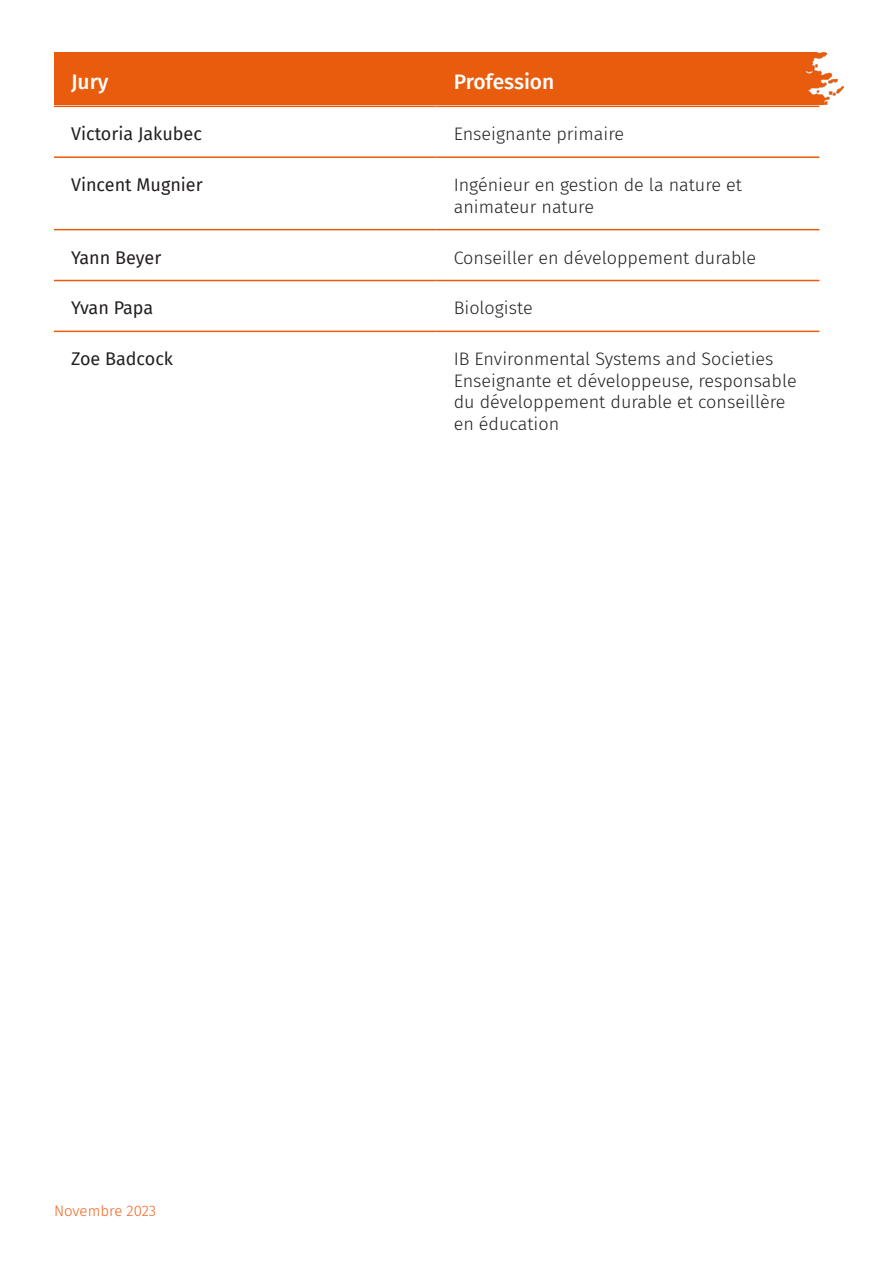
<style>
.page{position:relative;width:893px;height:1263px;background:#fff}
.page>*{position:absolute;margin:0;border:0;box-sizing:border-box;transform-origin:0 0}
.t1{font:500 21px "Fira Sans";color:#fff}
.t2{font:300 18px/21.6px "Fira Sans";color:#231f20}
.t3{font:18px "Fira Sans";color:#231f20}
.t4{font:300 15px "Fira Sans";color:#f36421}
</style>
<div class="page">
<div style="left:54px;top:53px;width:789px;height:52px;background:#e95c0d"></div>
<hr style="left:54px;top:156px;width:383px;height:2px;background:#ea5b0c">
<hr style="left:437px;top:156px;width:382px;height:2px;background:#ea5b0c">
<hr style="left:54px;top:229px;width:383px;height:1px;background:#ea5b0c">
<hr style="left:437px;top:229px;width:382px;height:1px;background:#ea5b0c">
<hr style="left:54px;top:280px;width:383px;height:1px;background:#ea5b0c">
<hr style="left:437px;top:280px;width:382px;height:1px;background:#ea5b0c">
<hr style="left:54px;top:331px;width:383px;height:1px;background:#ea5b0c">
<hr style="left:437px;top:331px;width:382px;height:1px;background:#ea5b0c">
<hr style="left:54px;top:106px;width:383px;height:1px;background:#ea5b0c">
<hr style="left:437px;top:106px;width:382px;height:1px;background:#ea5b0c">
<p class="t1" style="left:71px;top:65px;width:39px">Jury</p>
<p class="t1" style="left:454px;top:65px;width:102px">Profession</p>
<p class="t3" style="left:71px;top:120px;width:132px">Victoria Jakubec</p>
<p class="t2" style="left:454px;top:123px;width:172px">Enseignante primaire</p>
<p class="t3" style="left:71px;top:171px;width:133px">Vincent Mugnier</p>
<p class="t2" style="left:454px;top:174px;width:290px">Ingénieur en gestion de la nature et animateur nature</p>
<p class="t3" style="left:71px;top:244px;width:92px">Yann Beyer</p>
<p class="t2" style="left:454px;top:246px;width:304px">Conseiller en développement durable</p>
<p class="t3" style="left:71px;top:294px;width:84px">Yvan Papa</p>
<p class="t2" style="left:454px;top:297px;width:81px">Biologiste</p>
<p class="t3" style="left:71px;top:345px;width:104px">Zoe Badcock</p>
<p class="t2" style="left:454px;top:348px;width:344px">IB Environmental Systems and Societies Enseignante et développeuse, responsable du développement durable et conseillère en éducation</p>
<p class="t4" style="left:54px;top:1200px;width:104px">Novembre 2023</p>
</div>
